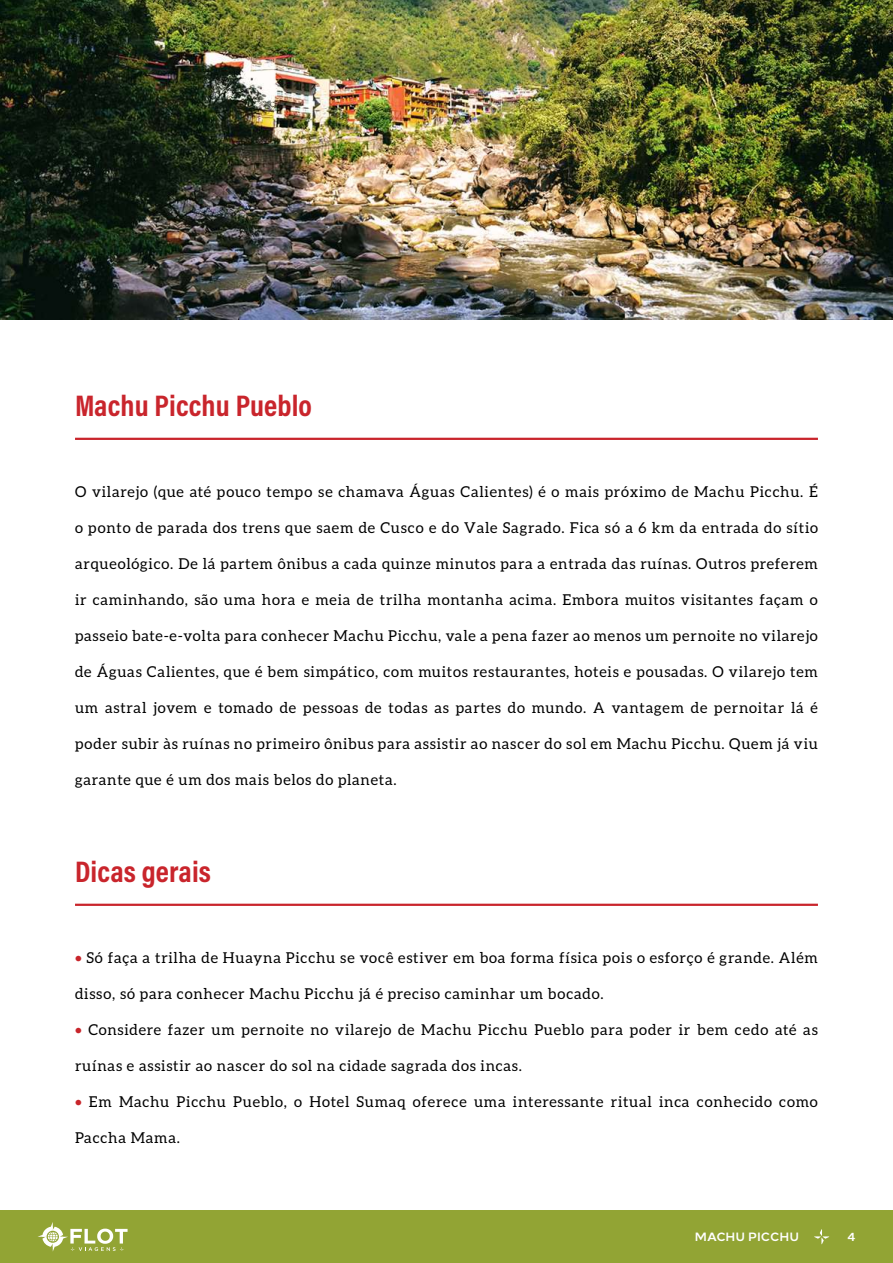
<style>
.page{position:relative;width:893px;height:1263px;background:#fff}
.page>*{position:absolute;margin:0;border:0;box-sizing:border-box;transform-origin:0 0}
.t1{font:700 30px "Acumin Pro Cond";letter-spacing:.005em;color:#c9252c}
.t2{font:15px "Aleo";letter-spacing:.05em;color:#000}
.t3{font:700 12px "Loew";color:#fff}
.s1{color:#c8252b}
</style>
<div class="page">
<div style="left:0;top:1210px;width:892px;height:53px;background:#92a434"></div>
<svg style="left:814px;top:1229px;width:15px;height:15px"></svg>
<svg style="left:38px;top:1222px;width:90px;height:30px"></svg>
<img style="left:0;top:0;width:892px;height:319px">
<hr style="left:75px;top:438px;width:743px;height:2px;background:#c9252c">
<hr style="left:75px;top:904px;width:743px;height:2px;background:#c9252c">
<h1 class="t1" style="left:75px;top:386px;width:238px">Machu Picchu Pueblo</h1>
<p class="t2" style="left:75px;top:483px;width:744px">O vilarejo (que até pouco tempo se chamava Águas Calientes) é o mais próximo de Machu Picchu. É</p>
<p class="t2" style="left:75px;top:519px;width:744px">o ponto de parada dos trens que saem de Cusco e do Vale Sagrado. Fica só a 6 km da entrada do sítio</p>
<p class="t2" style="left:75px;top:555px;width:744px">arqueológico. De lá partem ônibus a cada quinze minutos para a entrada das ruínas. Outros preferem</p>
<p class="t2" style="left:75px;top:591px;width:744px">ir caminhando, são uma hora e meia de trilha montanha acima. Embora muitos visitantes façam o</p>
<p class="t2" style="left:75px;top:627px;width:744px">passeio bate-e-volta para conhecer Machu Picchu, vale a pena fazer ao menos um pernoite no vilarejo</p>
<p class="t2" style="left:75px;top:663px;width:744px">de Águas Calientes, que é bem simpático, com muitos restaurantes, hoteis e pousadas. O vilarejo tem</p>
<p class="t2" style="left:75px;top:699px;width:744px">um astral jovem e tomado de pessoas de todas as partes do mundo. A vantagem de pernoitar lá é</p>
<p class="t2" style="left:75px;top:735px;width:744px">poder subir às ruínas no primeiro ônibus para assistir ao nascer do sol em Machu Picchu. Quem já viu</p>
<p class="t2" style="left:75px;top:771px;width:323px">garante que é um dos mais belos do planeta.</p>
<h1 class="t1" style="left:75px;top:852px;width:137px">Dicas gerais</h1>
<p class="t2" style="left:75px;top:949px;width:744px"><span class="s1">•</span> Só faça a trilha de Huayna Picchu se você estiver em boa forma física pois o esforço é grande. Além</p>
<p class="t2" style="left:75px;top:985px;width:530px">disso, só para conhecer Machu Picchu já é preciso caminhar um bocado.</p>
<p class="t2" style="left:75px;top:1021px;width:744px"><span class="s1">•</span> Considere fazer um pernoite no vilarejo de Machu Picchu Pueblo para poder ir bem cedo até as</p>
<p class="t2" style="left:75px;top:1057px;width:448px">ruínas e assistir ao nascer do sol na cidade sagrada dos incas.</p>
<p class="t2" style="left:75px;top:1093px;width:744px"><span class="s1">•</span> Em Machu Picchu Pueblo, o Hotel Sumaq oferece uma interessante ritual inca conhecido como</p>
<p class="t2" style="left:75px;top:1129px;width:106px">Paccha Mama.</p>
<p class="t3" style="left:695px;top:1227px;width:106px">MACHU PICCHU</p>
<p class="t3" style="left:847px;top:1227px;width:9px">4</p>
</div>
